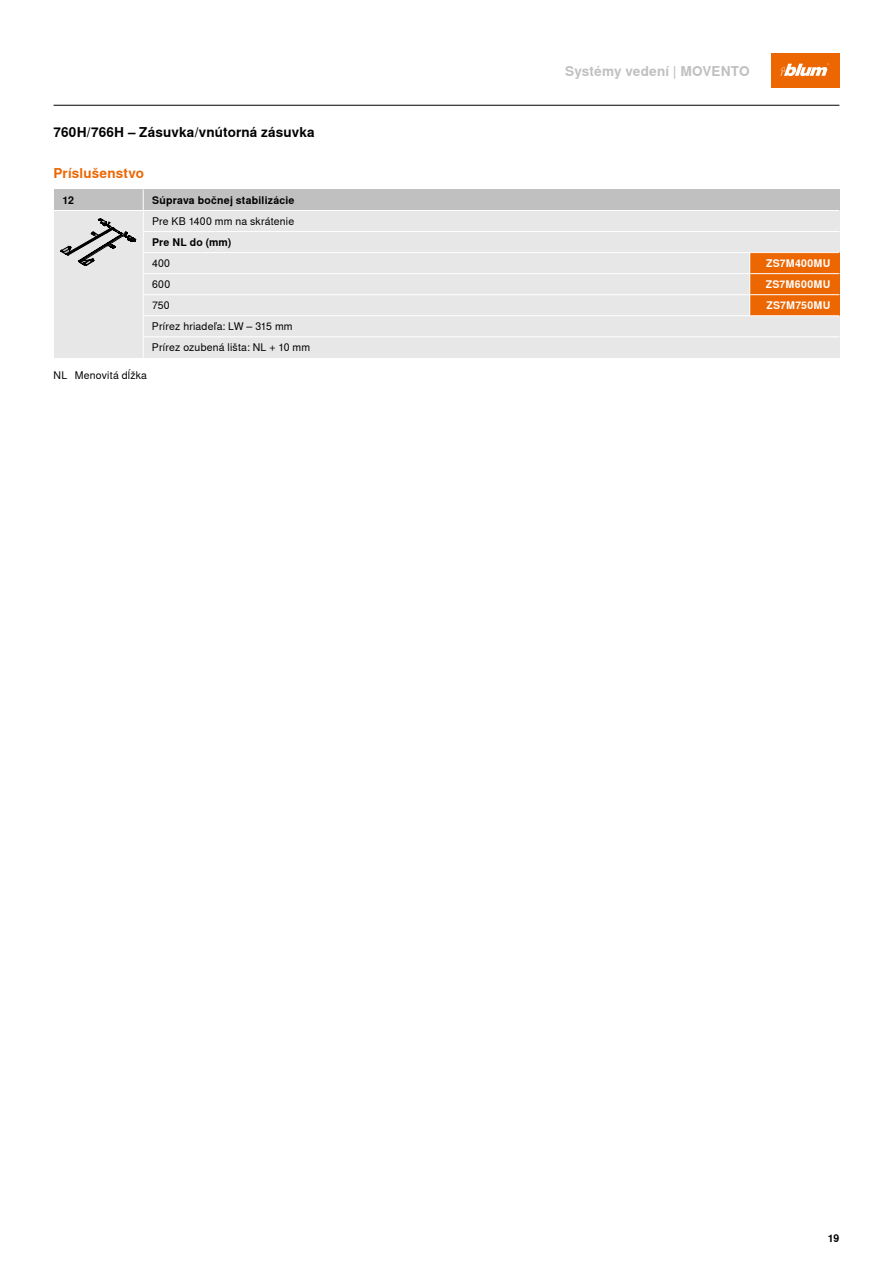
<style>
.page{position:relative;width:893px;height:1263px;background:#fff}
.page>*{position:absolute;margin:0;border:0;box-sizing:border-box;transform-origin:0 0}
.t1{font:700 13.5px "Nimbus Sans Global";letter-spacing:.01em;color:#000}
.t2{font:700 13.5px "Nimbus Sans Global";letter-spacing:.01em;color:#c0c0c1}
.t3{font:700 13.5px "Nimbus Sans Global";letter-spacing:.01em;color:#ec6602}
.t4{font:10.5px/21px "Nimbus Sans Global";letter-spacing:.015em;color:#000;text-align:justify}
.t5{font:700 10.5px "Nimbus Sans Global";letter-spacing:.02em;color:#000}
.t6{font:700 10.5px/21px "Nimbus Sans Global";letter-spacing:.02em;color:#fff;text-align:justify}
</style>
<div class="page">
<div style="left:54px;top:189px;width:785px;height:169px;background:#e7e7e7"></div>
<svg style="left:60px;top:218px;width:76px;height:48px"></svg>
<div style="left:771px;top:54px;width:68px;height:34px;background:#ec6602"></div>
<svg style="left:780px;top:63px;width:49px;height:13px"></svg>
<div style="left:54px;top:189px;width:785px;height:21px;background:#c0c0c1"></div>
<div style="left:750px;top:253px;width:89px;height:63px;background:#ec6602"></div>
<hr style="left:54px;top:210px;width:785px;height:1px;background:#fff">
<hr style="left:143px;top:231px;width:696px;height:1px;background:#fff">
<hr style="left:143px;top:252px;width:696px;height:1px;background:#fff">
<hr style="left:143px;top:273px;width:696px;height:1px;background:#fff">
<hr style="left:143px;top:294px;width:696px;height:1px;background:#fff">
<hr style="left:143px;top:315px;width:696px;height:1px;background:#fff">
<hr style="left:143px;top:336px;width:696px;height:1px;background:#fff">
<hr style="left:54px;top:105px;width:785px;height:1px;background:#000">
<hr style="left:143px;top:189px;width:1px;height:169px;background:#fff">
<hr style="left:749px;top:253px;width:1px;height:63px;background:#fff">
<p class="t1" style="left:54px;top:124px;width:263px">760H/766H – Zásuvka/vnútorná zásuvka</p>
<p class="t3" style="left:54px;top:166px;width:92px">Príslušenstvo</p>
<p class="t5" style="left:63px;top:194px;width:13px">12</p>
<p class="t5" style="left:152px;top:194px;width:144px">Súprava bočnej stabilizácie</p>
<p class="t4" style="left:152px;top:211px;width:144px">Pre KB 1400 mm na skrátenie</p>
<p class="t5" style="left:152px;top:236px;width:81px">Pre NL do (mm)</p>
<p class="t2" style="left:565px;top:63px;width:186px">Systémy vedení | MOVENTO</p>
<p class="t4" style="left:152px;top:253px;width:20px">400<br>600<br>750</p>
<p class="t6" style="left:766px;top:253px;width:66px">ZS7M400MU ZS7M600MU ZS7M750MU</p>
<p class="t4" style="left:54px;top:365px;width:15px">NL</p>
<p class="t4" style="left:152px;top:316px;width:160px">Prírez hriadeľa: LW – 315 mm<br>Prírez ozubená lišta: NL + 10 mm</p>
<p class="t4" style="left:75px;top:365px;width:74px">Menovitá dĺžka</p>
<p class="t5" style="left:828px;top:1232px;width:13px">19</p>
</div>
